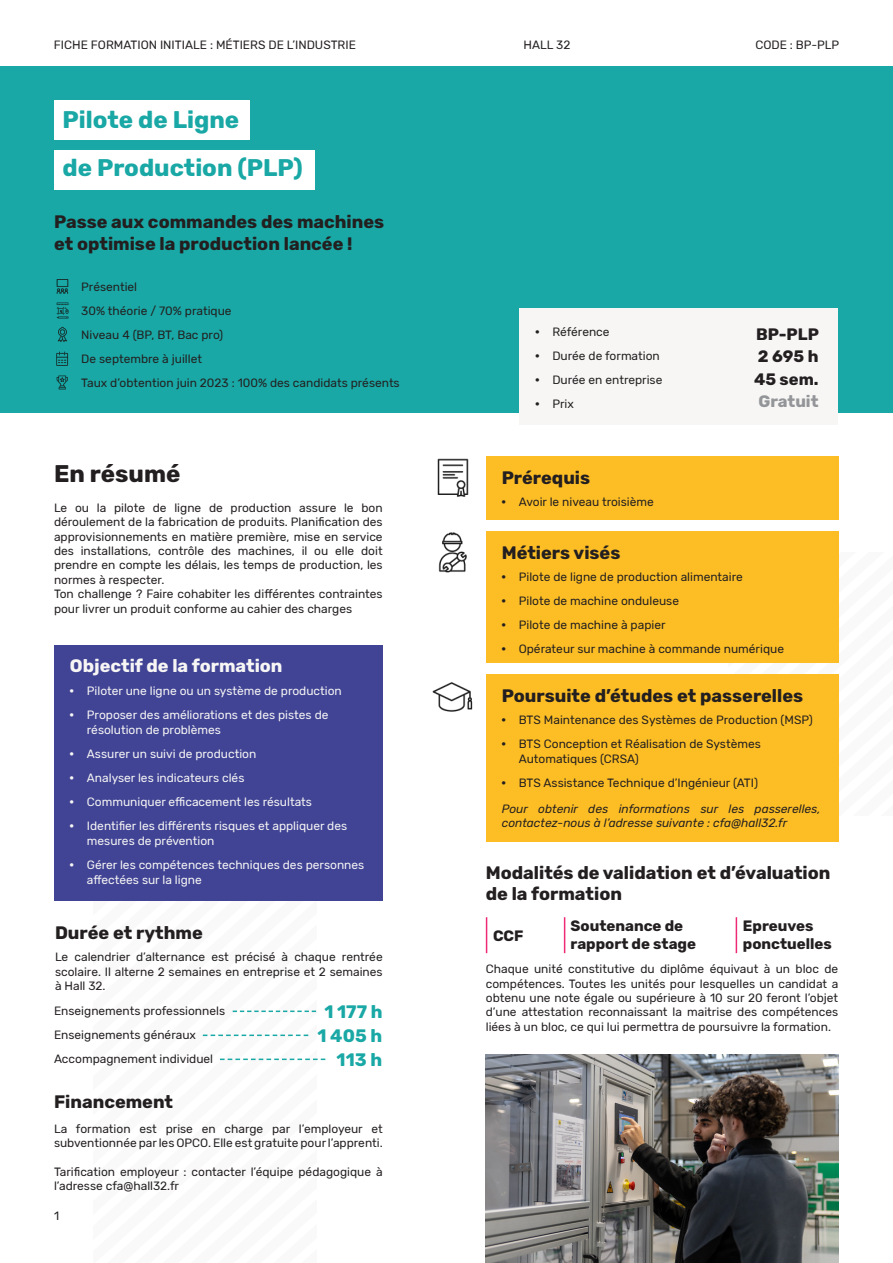
<style>
.page{position:relative;width:893px;height:1263px;background:#fff}
.page>*{position:absolute;margin:0;border:0;box-sizing:border-box;transform-origin:0 0}
.t1{font:700 24px/48px "Rubik";color:#19a8a5}
.t2{font:700 24px "Rubik";color:#231f20}
.t3{font:700 18px/21.6px "Rubik";color:#231f20}
.t4{font:700 18px "Rubik";color:#f7f6f5}
.t5{font:700 18px/24px "Rubik";color:#19a8a5;text-align:right}
.t6{font:700 16.5px/22.5px "Rubik";color:#231f20;text-align:justify}
.t7{font:700 16.5px "Rubik";color:#939598}
.t8{font:700 15px/18px "Rubik";color:#231f20}
.t9{font:12px/14.4px "Rubik";color:#231f20}
.t10{font:12px/24px "Rubik";color:#f7f6f5}
.t11{font:italic 12px/14.4px "Rubik";color:#231f20}
.s1{font-weight:900}
</style>
<div class="page">
<div style="left:728px;top:553px;width:165px;height:263px;background:#faf9f9"></div>
<div style="left:94px;top:880px;width:222px;height:383px;background:#f9f9f9"></div>
<div style="left:0;top:67px;width:893px;height:346px;background:#19a8a5"></div>
<div style="left:54px;top:150px;width:261px;height:39px;background:#fff"></div>
<div style="left:54px;top:101px;width:196px;height:39px;background:#fff"></div>
<div style="left:520px;top:309px;width:318px;height:116px;background:#f7f6f5"></div>
<div style="left:54px;top:645px;width:329px;height:256px;background:#414495"></div>
<img style="left:486px;top:1054px;width:353px;height:209px">
<div style="left:486px;top:457px;width:352px;height:63px;background:#fdbe25"></div>
<div style="left:486px;top:531px;width:352px;height:132px;background:#fdbe25"></div>
<div style="left:486px;top:674px;width:352px;height:168px;background:#fdbe25"></div>
<svg style="left:233px;top:1010px;width:83px;height:2px"></svg>
<svg style="left:220px;top:1058px;width:105px;height:2px"></svg>
<svg style="left:203px;top:1034px;width:105px;height:2px"></svg>
<hr style="left:486px;top:917px;width:1px;height:36px;background:#ee2976">
<hr style="left:564px;top:917px;width:1px;height:36px;background:#ee2976">
<hr style="left:736px;top:917px;width:1px;height:36px;background:#ee2976">
<img style="left:56px;top:279px;width:13px;height:15px">
<img style="left:56px;top:302px;width:13px;height:17px">
<img style="left:56px;top:351px;width:12px;height:15px">
<img style="left:57px;top:326px;width:10px;height:16px">
<img style="left:56px;top:375px;width:12px;height:15px">
<img style="left:438px;top:532px;width:29px;height:41px">
<img style="left:437px;top:458px;width:32px;height:39px">
<img style="left:432px;top:682px;width:41px;height:30px">
<p class="t9" style="left:54px;top:38px;width:303px">FICHE FORMATION INITIALE : MÉTIERS DE L’INDUSTRIE</p>
<p class="t9" style="left:523px;top:38px;width:48px">HALL 32</p>
<p class="t9" style="left:755px;top:38px;width:85px">CODE : BP-PLP</p>
<h1 class="t1" style="left:62px;top:97px;width:242px">Pilote de Ligne<br>de Production (PLP)</h1>
<h2 class="t3" style="left:54px;top:212px;width:332px">Passe aux commandes des machines et optimise la production lancée !</h2>
<p class="t9" style="left:81px;top:275px;width:320px;line-height:24px">Présentiel<br>30% théorie / 70% pratique<br>Niveau 4 (BP, BT, Bac pro)<br>De septembre à juillet<br>Taux d’obtention juin 2023 : 100% des candidats présents</p>
<h1 class="t2" style="left:54px;top:460px;width:128px">En résumé</h1>
<p class="t9" style="left:54px;top:501px;width:330px">Le ou la pilote de ligne de production assure le bon déroulement de la fabrication de produits. Planification des approvisionnements en matière première, mise en service des installations, contrôle des machines, il ou elle doit prendre en compte les délais, les temps de production, les normes à respecter.<br>Ton challenge ? Faire cohabiter les différentes contraintes pour livrer un produit conforme au cahier des charges</p>
<h2 class="t4" style="left:70px;top:656px;width:214px">Objectif de la formation</h2>
<p class="t10" style="left:70px;top:679px;width:273px"><span class="s1">·</span> Piloter une ligne ou un système de production <span class="s1">·</span> Proposer des améliorations et des pistes de</p>
<p class="t10" style="left:70px;top:718px;width:279px;text-indent:17px">résolution de problèmes<br><span class="s1">·</span> Assurer un suivi de production<br><span class="s1">·</span> Analyser les indicateurs clés<br><span class="s1">·</span> Communiquer efficacement les résultats<br><span class="s1">·</span> Identifier les différents risques et appliquer des</p>
<p class="t10" style="left:70px;top:829px;width:296px;text-indent:17px">mesures de prévention<br><span class="s1">·</span> Gérer les compétences techniques des personnes</p>
<p class="t10" style="left:87px;top:868px;width:116px">affectées sur la ligne</p>
<h2 class="t3" style="left:55px;top:923px;width:149px">Durée et rythme</h2>
<p class="t9" style="left:55px;top:950px;width:329px;text-align:justify">Le calendrier d’alternance est précisé à chaque rentrée scolaire. Il alterne 2 semaines en entreprise et 2 semaines à Hall 32.</p>
<p class="t9" style="left:54px;top:1004px;width:173px">Enseignements professionnels</p>
<h2 class="t5" style="left:324px;top:1000px;width:60px">1 177 h</h2>
<p class="t9" style="left:54px;top:1023px;width:161px;line-height:24px">Enseignements généraux<br>Accompagnement individuel</p>
<h2 class="t5" style="left:317px;top:1024px;width:66px">1 405 h<br>113 h</h2>
<h2 class="t3" style="left:54px;top:1092px;width:121px">Financement</h2>
<p class="t9" style="left:54px;top:1121px;width:330px">La formation est prise en charge par l’employeur et subventionnée par les OPCO. Elle est gratuite pour l’apprenti.</p>
<p class="t9" style="left:54px;top:1165px;width:330px">Tarification employeur : contacter l’équipe pédagogique à l’adresse cfa@hall32.fr</p>
<p class="t9" style="left:54px;top:1209px;width:7px">1</p>
<p class="t9" style="left:535px;top:320px;width:129px;line-height:24px"><span class="s1">·</span> Référence<br><span class="s1">·</span> Durée de formation <span class="s1">·</span> Durée en entreprise <span class="s1">·</span> Prix</p>
<h3 class="t6" style="left:754px;top:323px;width:66px">BP-PLP 2 695 h 45 sem.</h3>
<h3 class="t7" style="left:758px;top:392px;width:62px">Gratuit</h3>
<h2 class="t3" style="left:502px;top:468px;width:90px">Prérequis</h2>
<p class="t9" style="left:502px;top:495px;width:154px"><span class="s1">·</span> Avoir le niveau troisième</p>
<h2 class="t3" style="left:502px;top:542px;width:120px">Métiers visés</h2>
<p class="t9" style="left:502px;top:565px;width:284px;line-height:24px"><span class="s1">·</span> Pilote de ligne de production alimentaire<br><span class="s1">·</span> Pilote de machine onduleuse<br><span class="s1">·</span> Pilote de machine à papier<br><span class="s1">·</span> Opérateur sur machine à commande numérique</p>
<h2 class="t3" style="left:502px;top:686px;width:303px">Poursuite d’études et passerelles</h2>
<p class="t9" style="left:502px;top:708px;width:313px;line-height:24px"><span class="s1">·</span> BTS Maintenance des Systèmes de Production (MSP) <span class="s1">·</span> BTS Conception et Réalisation de Systèmes</p>
<p class="t9" style="left:502px;top:747px;width:258px;line-height:24px;text-indent:17px">Automatiques (CRSA)<br><span class="s1">·</span> BTS Assistance Technique d’Ingénieur (ATI)</p>
<p class="t11" style="left:502px;top:801px;width:320px">Pour obtenir des informations sur les passerelles, contactez-nous à l’adresse suivante : cfa@hall32.fr</p>
<h2 class="t3" style="left:486px;top:862px;width:346px">Modalités de validation et d’évaluation de la formation</h2>
<p class="t8" style="left:493px;top:927px;width:32px">CCF</p>
<p class="t8" style="left:571px;top:917px;width:127px">Soutenance de rapport de stage</p>
<p class="t8" style="left:743px;top:917px;width:91px">Epreuves ponctuelles</p>
<p class="t9" style="left:486px;top:962px;width:354px;text-align:justify">Chaque unité constitutive du diplôme équivaut à un bloc de compétences. Toutes les unités pour lesquelles un candidat a obtenu une note égale ou supérieure à 10 sur 20 feront l’objet d’une attestation reconnaissant la maitrise des compétences liées à un bloc, ce qui lui permettra de poursuivre la formation.</p>
</div>
